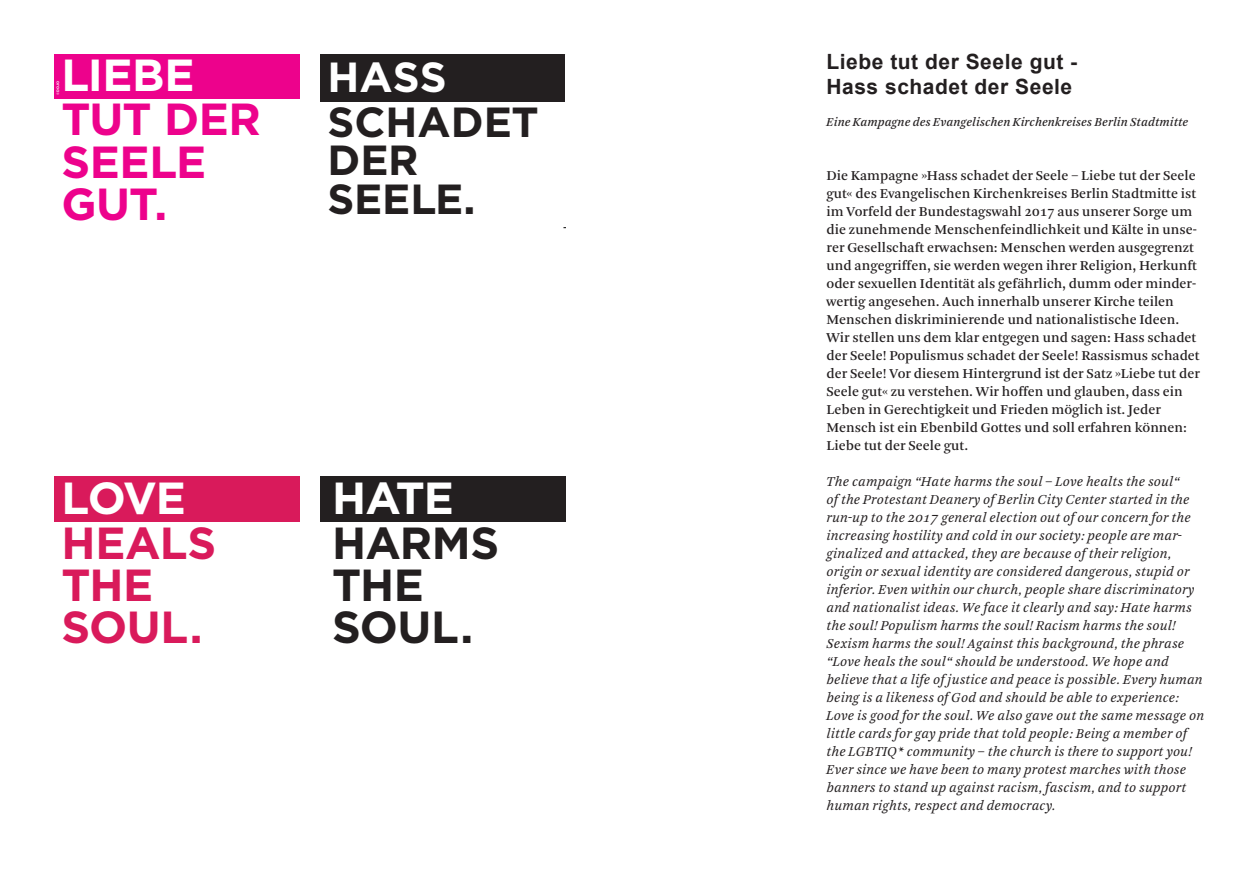
<style>
.page{position:relative;width:1259px;height:893px;background:#fff}
.page>*{position:absolute;margin:0;border:0;box-sizing:border-box;transform-origin:0 0}
.t1{font:700 44.85px/42.2px "Gotham";letter-spacing:-.015em;color:#ed028c}
.t2{font:700 44.85px "Gotham";letter-spacing:-.025em;color:#fff}
.t3{font:700 44.85px/42.2px "Gotham";letter-spacing:-.01em;color:#d91a5b}
.t4{font:700 44.85px/42.2px "Gotham";letter-spacing:-.015em;color:#231f20}
.t5{font:700 42px/38.5px "Gotham";color:#231f20}
.t6{font:700 42px "Gotham";color:#fff}
.t7{font:700 21px/25.2px "Arial";letter-spacing:.025em;color:#231f20}
.t8{font:italic 14.25px/18px "Arnhem Blond";letter-spacing:.01em;color:#231f20}
.t9{font:14.25px/18px "Arnhem";color:#231f20}
.t10{font:italic 12.75px "Arnhem";color:#231f20}
.t11{font:700 3.45px "Gotham";color:#fff}
.s1{font-family:"Arnhem Blond"}
</style>
<div class="page">
<div style="left:54px;top:54px;width:246px;height:45px;background:#ed028c"></div>
<div style="left:54px;top:476px;width:245px;height:46px;background:#d91a5b"></div>
<div style="left:321px;top:54px;width:244px;height:47px;background:#231f20"></div>
<div style="left:321px;top:476px;width:245px;height:46px;background:#231f20"></div>
<h1 class="t2" style="left:61px;top:45px;width:135px">LIEBE</h1>
<h1 class="t1" style="left:61px;top:98px;width:201px">TUT DER<br>SEELE<br>GUT.</h1>
<p class="t11" style="left:56px;top:95px;width:16px;rotate:-90deg">© DOJO</p>
<h2 class="t6" style="left:328px;top:49px;width:121px">HASS</h2>
<h2 class="t5" style="left:328px;top:102px;width:213px">SCHADET<br>DER<br>SEELE.</h2>
<h1 class="t2" style="left:62px;top:469px;width:126px">LOVE</h1>
<h1 class="t3" style="left:62px;top:522px;width:156px">HEALS<br>THE<br>SOUL.</h1>
<h1 class="t2" style="left:332px;top:469px;width:123px">HATE</h1>
<h1 class="t4" style="left:332px;top:522px;width:168px">HARMS<br>THE<br>SOUL.</h1>
<h3 class="t7" style="left:826px;top:50px;width:252px">Liebe tut der Seele gut -<br>Hass schadet der Seele</h3>
<p class="t10" style="left:826px;top:115px;width:363px">Eine Kampagne des Evangelischen Kirchenkreises Berlin Stadtmitte</p>
<p class="t9" style="left:826px;top:167px;width:375px">Die Kampagne <span class="s1">»</span>Hass schadet der Seele – Liebe tut der Seele gut« des Evangelischen Kirchenkreises Berlin Stadtmitte ist im Vorfeld der Bundestagswahl 2017 aus unserer Sorge um die zunehmende Menschenfeindlichkeit und Kälte in unse&shy;rer Gesellschaft erwachsen: Menschen werden ausgegrenzt und angegriffen, sie werden wegen ihrer Religion, Herkunft oder sexuellen Identität als gefährlich, dumm oder minder&shy;wertig angesehen. Auch innerhalb unserer Kirche teilen Menschen diskriminierende und nationalistische Ideen.<br>Wir stellen uns dem klar entgegen und sagen: Hass schadet der Seele! Populismus schadet der Seele! Rassismus schadet der Seele! Vor diesem Hintergrund ist der Satz <span class="s1">»</span>Liebe tut der Seele gut« zu verstehen. Wir hoffen und glauben, dass ein Leben in Gerechtigkeit und Frieden möglich ist. Jeder Mensch ist ein Ebenbild Gottes und soll erfahren können:<br>Liebe tut der Seele gut.</p>
<p class="t8" style="left:826px;top:473px;width:379px">The campaign “Hate harms the soul – Love healts the soul“<br>of the Protestant Deanery of Berlin City Center started in the run-up to the 2017 general election out of our concern for the increasing hostility and cold in our society: people are mar&shy;ginalized and attacked, they are because of their religion, origin or sexual identity are considered dangerous, stupid or inferior. Even within our church, people share discriminatory and nationalist ideas. We face it clearly and say: Hate harms the soul! Populism harms the soul! Racism harms the soul!<br>Sexism harms the soul! Against this background, the phrase “Love heals the soul“ should be understood. We hope and believe that a life of justice and peace is possible. Every human being is a likeness of God and should be able to experience:<br>Love is good for the soul. We also gave out the same message on little cards for gay pride that told people: Being a member of the LGBTIQ* community – the church is there to support you!<br>Ever since we have been to many protest marches with those banners to stand up against racism, fascism, and to support human rights, respect and democracy.</p>
</div>
